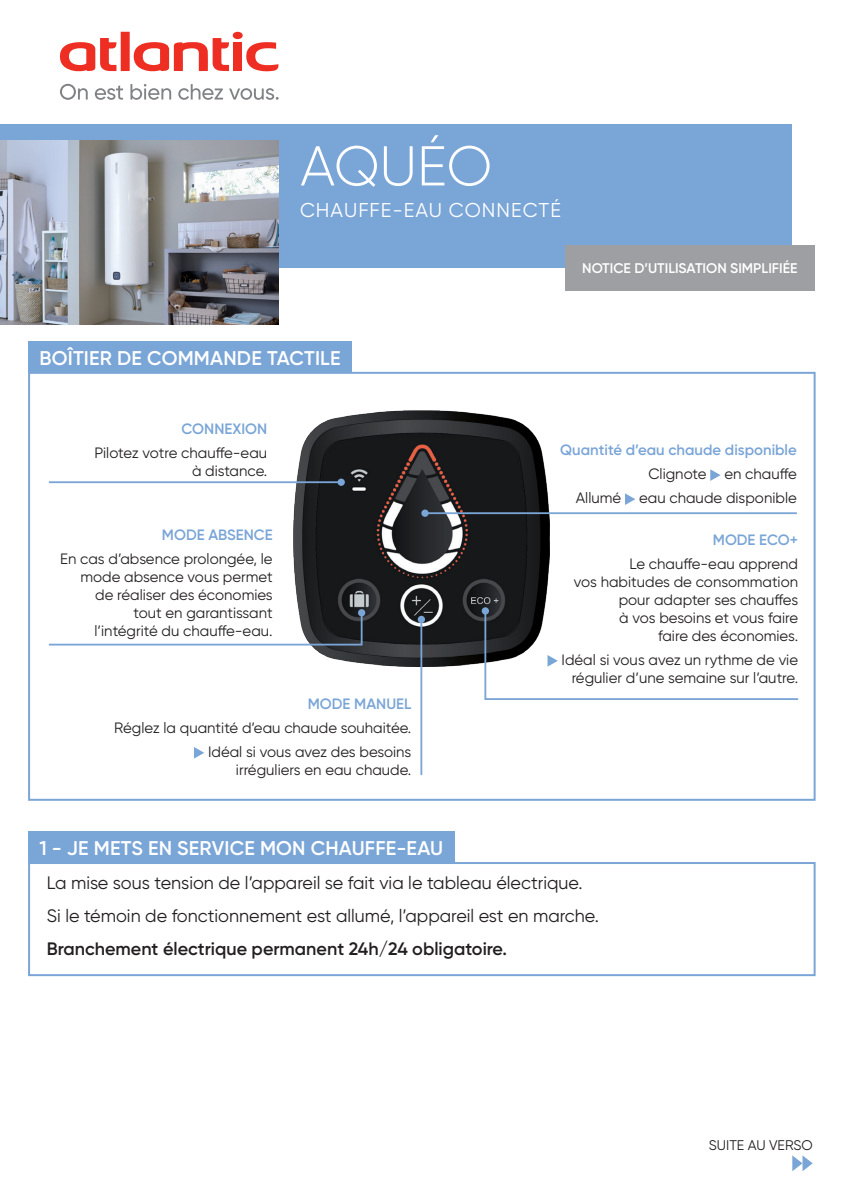
<style>
.page{position:relative;width:842px;height:1191px;background:#fff}
.page>*{position:absolute;margin:0;border:0;box-sizing:border-box;transform-origin:0 0}
.t1{font:300 56px "Gilroy";letter-spacing:-.005em;color:#fff}
.t2{font:20px "Gilroy";letter-spacing:.05em;color:#fff}
.t3{font:600 19.8px "Gilroy";letter-spacing:.01em;color:#fff}
.t4{font:18px/33px "Gilroy";color:#231f20}
.t5{font:600 18px "Gilroy";color:#231f20}
.t6{font:15px/18px "Gilroy";color:#231f20;text-align:right}
.t7{font:600 15px "Gilroy";color:#7aa5d7}
.t8{font:600 14px "Gilroy";color:#fff}
.t9{font:14px "Gilroy";color:#231f20}
</style>
<div class="page">
<div style="left:0;top:124px;width:792px;height:144px;background:#7aa5d7"></div>
<img style="left:0;top:141px;width:279px;height:184px">
<div style="left:28px;top:372px;width:788px;height:429px;border:2px solid #7aa5d7"></div>
<div style="left:28px;top:341px;width:324px;height:31px;background:#7aa5d7"></div>
<svg style="left:792px;top:1155px;width:21px;height:16px"></svg>
<div style="left:565px;top:245px;width:250px;height:45px;background:#9d9fa2"></div>
<div style="left:28px;top:862px;width:788px;height:114px;border:2px solid #7aa5d7"></div>
<div style="left:28px;top:831px;width:427px;height:31px;background:#7aa5d7"></div>
<img style="left:293px;top:410px;width:256px;height:256px">
<svg style="left:710px;top:469px;width:11px;height:12px"></svg>
<svg style="left:625px;top:493px;width:10px;height:12px"></svg>
<svg style="left:194px;top:747px;width:10px;height:11px"></svg>
<hr style="left:425px;top:512px;width:372px;height:2px;background:#7aa5d7">
<div style="left:421px;top:509px;width:8px;height:8px;background:#7aa5d7;border-radius:50%"></div>
<hr style="left:49px;top:481px;width:292px;height:2px;background:#7aa5d7">
<div style="left:338px;top:478px;width:7px;height:8px;background:#7aa5d7;border-radius:50%"></div>
<svg style="left:483px;top:609px;width:316px;height:91px"></svg>
<div style="left:482px;top:607px;width:7px;height:7px;background:#7aa5d7;border-radius:50%"></div>
<svg style="left:48px;top:611px;width:315px;height:35px"></svg>
<div style="left:358px;top:609px;width:7px;height:7px;background:#7aa5d7;border-radius:50%"></div>
<hr style="left:420px;top:619px;width:2px;height:156px;background:#7aa5d7">
<div style="left:418px;top:616px;width:7px;height:7px;background:#7aa5d7;border-radius:50%"></div>
<svg style="left:60px;top:84px;width:28px;height:16px"></svg>
<svg style="left:95px;top:85px;width:28px;height:15px"></svg>
<svg style="left:130px;top:84px;width:41px;height:16px"></svg>
<svg style="left:178px;top:84px;width:45px;height:16px"></svg>
<svg style="left:229px;top:88px;width:50px;height:12px"></svg>
<svg style="left:60px;top:31px;width:219px;height:41px"></svg>
<h1 class="t1" style="left:300px;top:132px;width:194px">AQUÉO</h1>
<h2 class="t2" style="left:300px;top:198px;width:262px">CHAUFFE-EAU CONNECTÉ</h2>
<p class="t8" style="left:582px;top:260px;width:217px">NOTICE D’UTILISATION SIMPLIFIÉE</p>
<h3 class="t3" style="left:40px;top:345px;width:303px">BOÎTIER DE COMMANDE TACTILE</h3>
<p class="t7" style="left:181px;top:419px;width:87px">CONNEXION</p>
<p class="t6" style="left:94px;top:444px;width:174px">Pilotez votre chauffe-eau à distance.</p>
<p class="t7" style="left:162px;top:525px;width:112px">MODE ABSENCE</p>
<p class="t6" style="left:60px;top:549px;width:214px">En cas d’absence prolongée, le mode absence vous permet de réaliser des économies<br>tout en garantissant<br>l’intégrité du chauffe-eau.</p>
<p class="t7" style="left:308px;top:694px;width:105px">MODE MANUEL</p>
<p class="t6" style="left:114px;top:715px;width:299px;line-height:24px">Réglez la quantité d’eau chaude souhaitée.<br>Idéal si vous avez des besoins</p>
<p class="t6" style="left:236px;top:760px;width:177px">irréguliers en eau chaude.</p>
<p class="t7" style="left:560px;top:441px;width:238px">Quantité d’eau chaude disponible</p>
<p class="t6" style="left:576px;top:462px;width:222px;line-height:24px">Clignote en chauffe<br>Allumé eau chaude disponible</p>
<p class="t7" style="left:713px;top:530px;width:87px">MODE ECO+</p>
<p class="t6" style="left:574px;top:554px;width:226px">Le chauffe-eau apprend<br>vos habitudes de consommation pour adapter ses chauffes<br>à vos besoins et vous faire<br>faire des économies.</p>
<p class="t6" style="left:562px;top:650px;width:238px">Idéal si vous avez un rythme de vie régulier d’une semaine sur l’autre.</p>
<h3 class="t3" style="left:39px;top:835px;width:405px">1 - JE METS EN SERVICE MON CHAUFFE-EAU</h3>
<p class="t4" style="left:47px;top:866px;width:553px">La mise sous tension de l’appareil se fait via le tableau électrique.<br>Si le témoin de fonctionnement est allumé, l’appareil est en marche.</p>
<p class="t5" style="left:47px;top:937px;width:462px">Branchement électrique permanent 24h/24 obligatoire.</p>
<p class="t9" style="left:709px;top:1136px;width:105px">SUITE AU VERSO</p>
</div>
